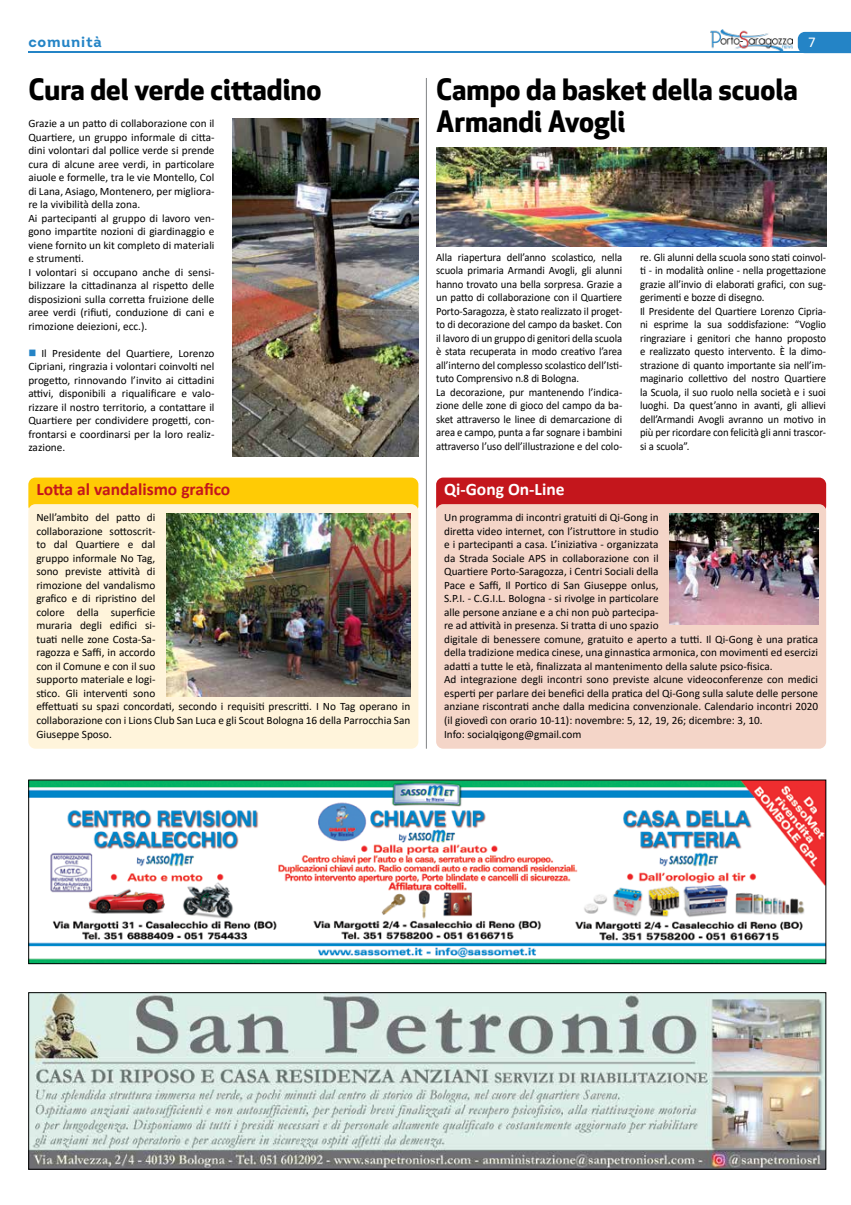
<style>
.page{position:relative;width:851px;height:1205px;background:#fff}
.page>*{position:absolute;margin:0;border:0;box-sizing:border-box;transform-origin:0 0}
.t1{font:700 28.75px/32.5px "Apex New";color:#000}
.t2{font:700 17.5px "Calibri";color:#c4161c}
.t3{font:700 17.5px "Calibri";color:#fff}
.t4{font:700 15px "Intro";letter-spacing:.05em;color:#2484c6}
.t5{font:15px "Calibri";color:#fff}
.t6{font:11.25px/13.5px "Calibri";color:#000}
.t7{font:11.25px/13.5px "Calibri";color:#000;scale:.95 1}
.s1{color:#2484c6}
</style>
<div class="page">
<svg style="left:797px;top:32px;width:53px;height:21px"></svg>
<hr style="left:28px;top:51px;width:798px;height:2px;background:#2484c6">
<img style="left:710px;top:29px;width:82px;height:23px">
<img style="left:30px;top:994px;width:794px;height:173px">
<div style="left:28px;top:992px;width:798px;height:177px;border:1px solid #000"></div>
<div style="left:28px;top:477px;width:390px;height:36px;background:#ffcb05;border-radius:7px"></div>
<div style="left:28px;top:504px;width:390px;height:245px;background:#fff4db;border-radius:7px"></div>
<div style="left:436px;top:477px;width:390px;height:36px;background:#c4161c;border-radius:7px"></div>
<div style="left:436px;top:504px;width:390px;height:245px;background:#f4d5c8;border-radius:7px"></div>
<hr style="left:426px;top:78px;width:1px;height:671px;background:#808285">
<img style="left:166px;top:513px;width:244px;height:183px">
<img style="left:436px;top:147px;width:390px;height:99px">
<img style="left:669px;top:513px;width:149px;height:112px">
<img style="left:232px;top:119px;width:186px;height:337px">
<img style="left:30px;top:782px;width:794px;height:180px">
<div style="left:28px;top:780px;width:798px;height:184px;border:1px solid #000"></div>
<h3 class="t4" style="left:28px;top:32px;width:75px">comunità</h3>
<h3 class="t5" style="left:808px;top:31px;width:9px">7</h3>
<h1 class="t1" style="left:28px;top:71px;width:294px">Cura del verde cittadino</h1>
<p class="t6" style="left:28px;top:116px;width:188px">Grazie a un patto di collaborazione con il Quartiere, un gruppo informale di citta&shy;dini volontari dal pollice verde si prende cura di alcune aree verdi, in particolare aiuole e formelle, tra le vie Montello, Col di Lana, Asiago, Montenero, per migliora&shy;re la vivibilità della zona.<br>Ai partecipanti al gruppo di lavoro ven&shy;gono impartite nozioni di giardinaggio e viene fornito un kit completo di materiali e strumenti.<br>I volontari si occupano anche di sensi&shy;bilizzare la cittadinanza al rispetto delle disposizioni sulla corretta fruizione delle aree verdi (rifiuti, conduzione di cani e rimozione deiezioni, ecc.).</p>
<p class="t6" style="left:28px;top:346px;width:188px;text-align:justify"><span class="s1">■</span> Il Presidente del Quartiere, Lorenzo Cipriani, ringrazia i volontari coinvolti nel progetto, rinnovando l’invito ai cittadini attivi, disponibili a riqualificare e valo&shy;rizzare il nostro territorio, a contattare il Quartiere per condividere progetti, con&shy;frontarsi e coordinarsi per la loro realiz&shy;zazione.</p>
<h2 class="t2" style="left:36px;top:477px;width:195px">Lotta al vandalismo grafico</h2>
<p class="t6" style="left:36px;top:511px;width:375px">Nell’ambito del patto di<br>collaborazione sottoscrit-<br>to dal Quartiere e dal<br>gruppo informale No Tag,<br>sono previste attività di<br>rimozione del vandalismo<br>grafico e di ripristino del<br>colore della superficie<br>muraria degli edifici si-<br>tuati nelle zone Costa-Sa-<br>ragozza e Saffi, in accordo<br>con il Comune e con il suo<br>supporto materiale e logi-<br>stico. Gli interventi sono<br>effettuati su spazi concordati, secondo i requisiti prescritti. I No Tag operano in collaborazione con i Lions Club San Luca e gli Scout Bologna 16 della Parrocchia San<br>Giuseppe Sposo.</p>
<h1 class="t1" style="left:436px;top:71px;width:363px">Campo da basket della scuola<br>Armandi Avogli</h1>
<p class="t7" style="left:436px;top:250px;width:197px">Alla riapertura dell’anno scolastico, nella scuola primaria Armandi Avogli, gli alunni hanno trovato una bella sorpresa. Grazie a un patto di collaborazione con il Quartiere Porto-Saragozza, è stato realizzato il proget&shy;to di decorazione del campo da basket. Con il lavoro di un gruppo di genitori della scuola è stata recuperata in modo creativo l’area all’interno del complesso scolastico dell’Isti&shy;tuto Comprensivo n.8 di Bologna.<br>La decorazione, pur mantenendo l’indica&shy;zione delle zone di gioco del campo da ba&shy;sket attraverso le linee di demarcazione di area e campo, punta a far sognare i bambini attraverso l’uso dell’illustrazione e del colo-</p>
<p class="t7" style="left:640px;top:250px;width:197px">re. Gli alunni della scuola sono stati coinvol&shy;ti - in modalità online - nella progettazione grazie all’invio di elaborati grafici, con sug&shy;gerimenti e bozze di disegno.<br>Il Presidente del Quartiere Lorenzo Cipria&shy;ni esprime la sua soddisfazione: “Voglio ringraziare i genitori che hanno proposto e realizzato questo intervento. È la dimo&shy;strazione di quanto importante sia nell’im&shy;maginario collettivo del nostro Quartiere la Scuola, il suo ruolo nella società e i suoi luoghi. Da quest’anno in avanti, gli allievi dell’Armandi Avogli avranno un motivo in più per ricordare con felicità gli anni trascor&shy;si a scuola”.</p>
<h2 class="t3" style="left:444px;top:477px;width:122px">Qi-Gong On-Line</h2>
<p class="t6" style="left:444px;top:511px;width:375px">Un programma di incontri gratuiti di Qi-Gong in<br>diretta video internet, con l’istruttore in studio<br>e i partecipanti a casa. L’iniziativa - organizzata<br>da Strada Sociale APS in collaborazione con il<br>Quartiere Porto-Saragozza, i Centri Sociali della<br>Pace e Saffi, Il Portico di San Giuseppe onlus,<br>S.P.I. - C.G.I.L. Bologna - si rivolge in particolare<br>alle persone anziane e a chi non può partecipa-<br>re ad attività in presenza. Si tratta di uno spazio<br>digitale di benessere comune, gratuito e aperto a tutti. Il Qi-Gong è una pratica della tradizione medica cinese, una ginnastica armonica, con movimenti ed esercizi adatti a tutte le età, finalizzata al mantenimento della salute psico-fisica.<br>Ad integrazione degli incontri sono previste alcune videoconferenze con medici esperti per parlare dei benefici della pratica del Qi-Gong sulla salute delle persone anziane riscontrati anche dalla medicina convenzionale. Calendario incontri 2020 (il giovedì con orario 10-11): novembre: 5, 12, 19, 26; dicembre: 3, 10.<br>Info: socialqigong@gmail.com</p>
</div>
